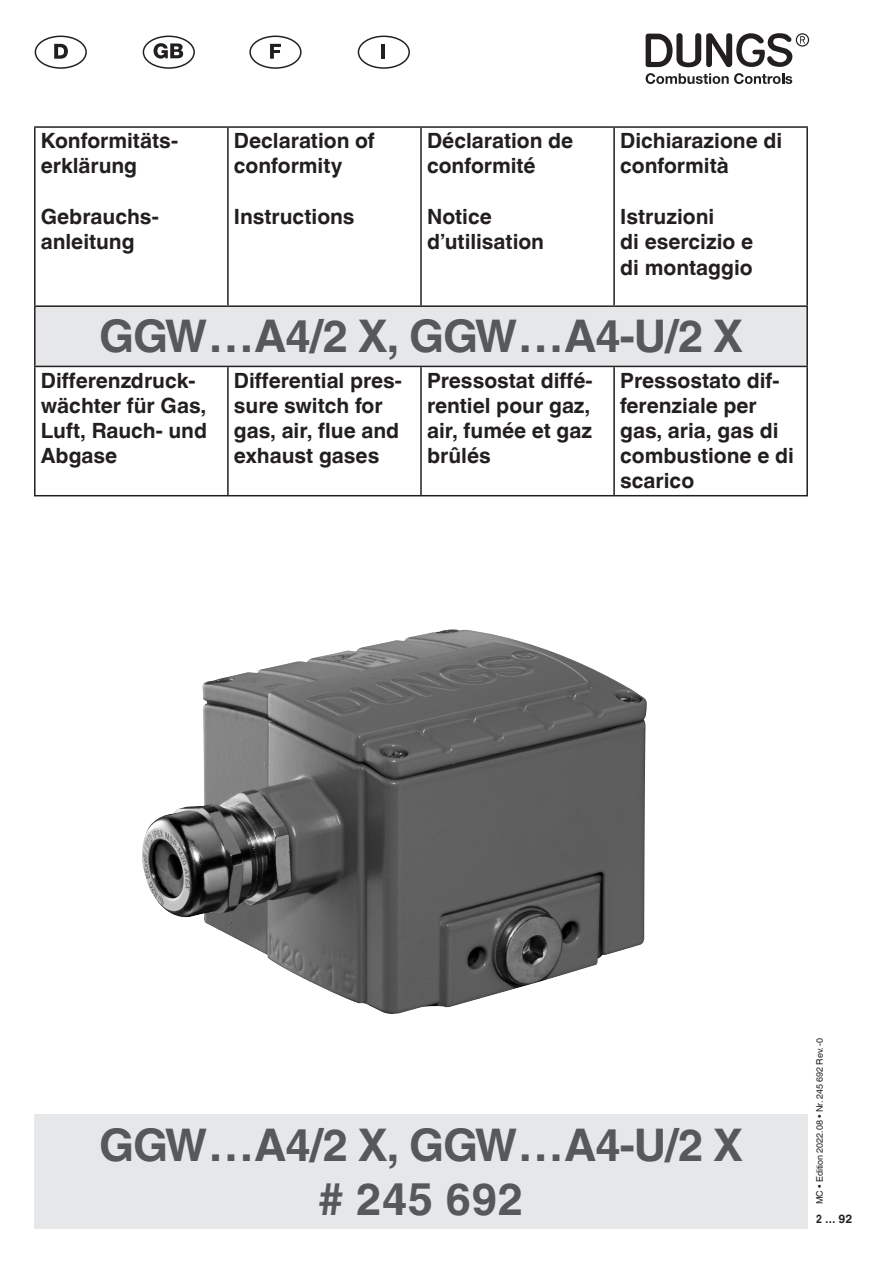
<style>
.page{position:relative;width:893px;height:1263px;background:#fff}
.page>*{position:absolute;margin:0;border:0;box-sizing:border-box;transform-origin:0 0}
.t1{font:700 45px "Helvetica World";letter-spacing:-.025em;color:#57585a}
.Ü-Abschnitte{font:700 21px/25.2px "Helvetica World";color:#231f20}
.Ü-S1{font:700 21px "Helvetica World";color:#231f20}
._10_p_helv_-fett{font:700 21px "Helvetica World";color:#231f20}
.t2{font:700 12px "Helvetica World";color:#231f20;scale:.85 1}
.t3{font:9px "Helvetica World";color:#231f20}
</style>
<div class="page">
<svg style="left:646px;top:33px;width:163px;height:34px"></svg>
<svg style="left:646px;top:73px;width:146px;height:11px"></svg>
<div style="left:35px;top:36px;width:52px;height:33px;border:1px solid #231f20;border-radius:50%"></div>
<svg style="left:54px;top:44px;width:14px;height:15px"></svg>
<div style="left:358px;top:36px;width:52px;height:33px;border:1px solid #231f20;border-radius:50%"></div>
<hr style="left:381px;top:44px;width:4px;height:15px;background:#231f20">
<svg style="left:143px;top:36px;width:51px;height:32px"></svg>
<div style="left:143px;top:36px;width:52px;height:33px;border:1px solid #231f20;border-radius:50%"></div>
<div style="left:153px;top:43px;width:32px;height:18px;background:#fff"></div>
<svg style="left:154px;top:43px;width:29px;height:16px"></svg>
<div style="left:249px;top:36px;width:53px;height:33px;border:1px solid #231f20;border-radius:50%"></div>
<svg style="left:270px;top:44px;width:11px;height:15px"></svg>
<img style="left:142px;top:629px;width:505px;height:385px">
<div style="left:35px;top:306px;width:772px;height:60px;background:#e6e7e9"></div>
<hr style="left:34px;top:126px;width:194px;height:2px;background:#231f20">
<hr style="left:34px;top:128px;width:2px;height:177px;background:#231f20">
<hr style="left:421px;top:126px;width:193px;height:2px;background:#231f20">
<hr style="left:614px;top:126px;width:194px;height:2px;background:#231f20">
<hr style="left:613px;top:128px;width:2px;height:177px;background:#231f20">
<hr style="left:806px;top:128px;width:2px;height:177px;background:#231f20">
<hr style="left:34px;top:305px;width:194px;height:2px;background:#231f20">
<hr style="left:34px;top:307px;width:2px;height:59px;background:#231f20">
<hr style="left:421px;top:305px;width:193px;height:2px;background:#231f20">
<hr style="left:614px;top:305px;width:194px;height:2px;background:#231f20">
<hr style="left:806px;top:307px;width:2px;height:59px;background:#231f20">
<hr style="left:34px;top:366px;width:194px;height:1px;background:#231f20">
<hr style="left:34px;top:367px;width:2px;height:128px;background:#231f20">
<hr style="left:228px;top:366px;width:193px;height:1px;background:#231f20">
<hr style="left:227px;top:367px;width:2px;height:128px;background:#231f20">
<hr style="left:421px;top:366px;width:193px;height:1px;background:#231f20">
<hr style="left:420px;top:367px;width:2px;height:128px;background:#231f20">
<hr style="left:614px;top:366px;width:194px;height:1px;background:#231f20">
<hr style="left:613px;top:367px;width:2px;height:128px;background:#231f20">
<hr style="left:806px;top:367px;width:2px;height:128px;background:#231f20">
<hr style="left:34px;top:495px;width:194px;height:1px;background:#231f20">
<hr style="left:228px;top:495px;width:193px;height:1px;background:#231f20">
<hr style="left:421px;top:495px;width:193px;height:1px;background:#231f20">
<hr style="left:614px;top:495px;width:194px;height:1px;background:#231f20">
<hr style="left:228px;top:126px;width:193px;height:2px;background:#231f20">
<hr style="left:227px;top:128px;width:2px;height:177px;background:#231f20">
<hr style="left:420px;top:128px;width:2px;height:177px;background:#231f20">
<hr style="left:228px;top:305px;width:193px;height:2px;background:#231f20">
<div style="left:34px;top:1115px;width:774px;height:114px;background:#e6e7e9"></div>
<p class="Ü-S1" style="left:41px;top:129px;width:139px">Konformitäts-</p>
<p class="Ü-S1" style="left:41px;top:154px;width:98px">erklärung</p>
<p class="Ü-S1" style="left:41px;top:204px;width:120px">Gebrauchs-</p>
<p class="Ü-S1" style="left:41px;top:229px;width:95px">anleitung</p>
<p class="Ü-Abschnitte" style="left:234px;top:128px;width:142px">Declaration of</p>
<p class="Ü-Abschnitte" style="left:234px;top:153px;width:110px">conformity</p>
<p class="Ü-S1" style="left:234px;top:204px;width:122px">Instructions</p>
<p class="Ü-Abschnitte" style="left:427px;top:128px;width:148px">Déclaration de</p>
<p class="Ü-Abschnitte" style="left:427px;top:153px;width:110px">conformité</p>
<p class="Ü-S1" style="left:427px;top:204px;width:66px">Notice</p>
<p class="Ü-S1" style="left:427px;top:229px;width:119px">d’utilisation</p>
<p class="Ü-Abschnitte" style="left:620px;top:128px;width:164px">Dichiarazione di</p>
<p class="Ü-Abschnitte" style="left:620px;top:153px;width:110px">conformità</p>
<p class="_10_p_helv_-fett" style="left:620px;top:204px;width:96px">Istruzioni</p>
<p class="_10_p_helv_-fett" style="left:620px;top:230px;width:134px">di esercizio e</p>
<p class="_10_p_helv_-fett" style="left:620px;top:255px;width:134px">di montaggio</p>
<p class="t1" style="left:99px;top:311px;width:645px">GGW…A4/2 X, GGW…A4-U/2 X</p>
<p class="Ü-Abschnitte" style="left:41px;top:368px;width:168px">Differenzdruck&shy;wächter für Gas,<br>Luft, Rauch- und<br>Abgase</p>
<p class="Ü-Abschnitte" style="left:234px;top:368px;width:170px">Differential pres&shy;sure switch for gas, air, flue and exhaust gases</p>
<p class="Ü-Abschnitte" style="left:427px;top:368px;width:167px;text-align:justify">Pressostat diffé&shy;rentiel pour gaz, air, fumée et gaz brûlés</p>
<p class="Ü-Abschnitte" style="left:620px;top:368px;width:175px">Pressostato dif&shy;ferenziale per gas, aria, gas di combustione e di scarico</p>
<p class="t1" style="left:99px;top:1119px;width:645px">GGW…A4/2 X, GGW…A4-U/2 X</p>
<p class="t1" style="left:319px;top:1173px;width:206px"># 245 692</p>
<p class="t3" style="left:814px;top:1204px;width:168px;rotate:-90deg">MC • Edition 2022.08 • Nr. 245 692 Rev. -0</p>
<p class="t2" style="left:816px;top:1212px;width:44px">2 … 92</p>
</div>
